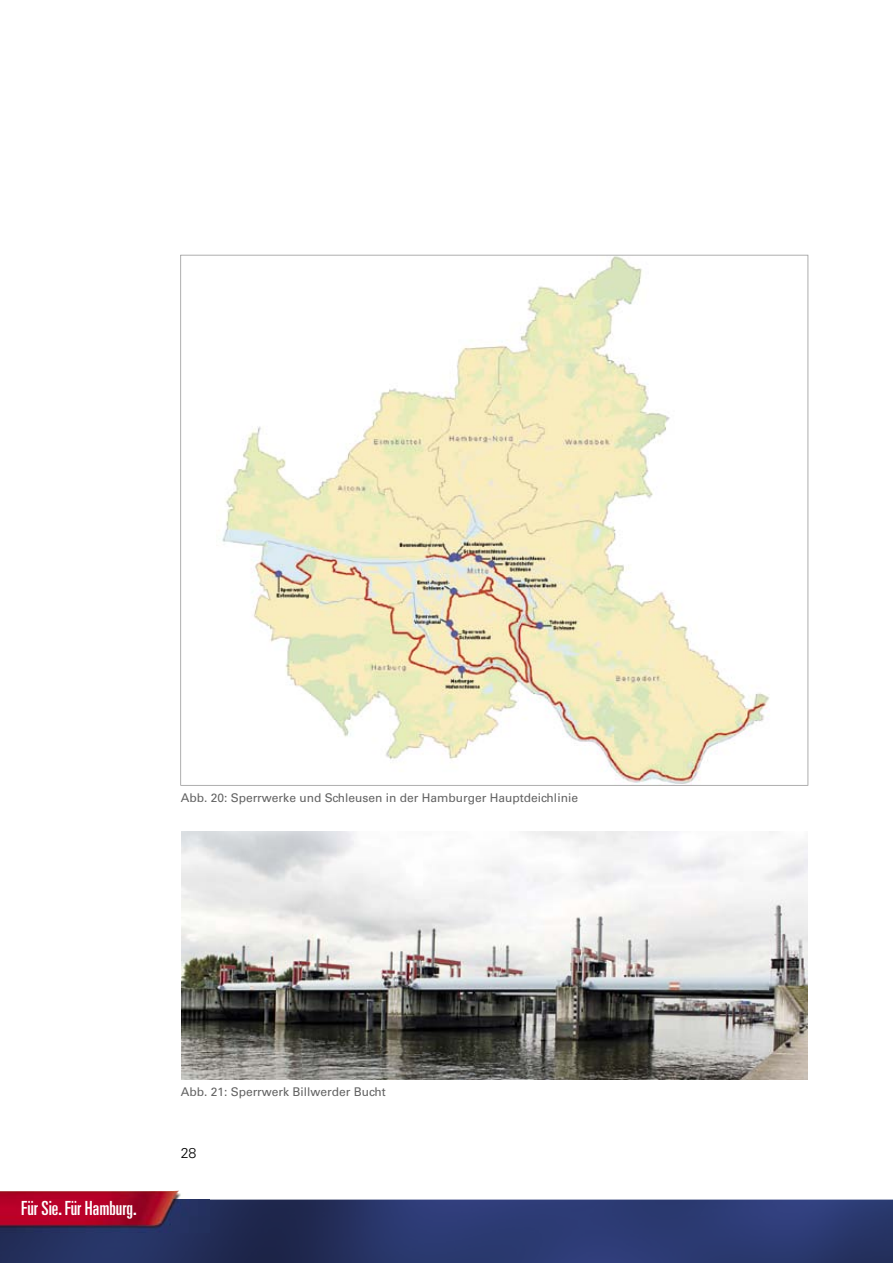
<style>
.page{position:relative;width:893px;height:1263px;background:#fff}
.page>*{position:absolute;margin:0;border:0;box-sizing:border-box;transform-origin:0 0}
.t1{font:ultra-condensed 19.5px "Univers LT";color:#fff}
.t2{font:300 14.25px "Univers LT";color:#000}
.t3{font:12px "Univers LT";color:#636363}
</style>
<div class="page">
<img style="left:0;top:1199px;width:893px;height:64px">
<img style="left:0;top:1191px;width:210px;height:42px">
<svg style="left:180px;top:255px;width:628px;height:531px"></svg>
<img style="left:181px;top:832px;width:627px;height:247px">
<p class="t3" style="left:181px;top:791px;width:399px">Abb. 20: Sperrwerke und Schleusen in der Hamburger Hauptdeichlinie</p>
<h1 class="t1" style="left:21px;top:1196px;width:117px">Für Sie. Für Hamburg.</h1>
<p class="t3" style="left:181px;top:1085px;width:207px">Abb. 21: Sperrwerk Billwerder Bucht</p>
<p class="t2" style="left:181px;top:1144px;width:17px">28</p>
</div>
